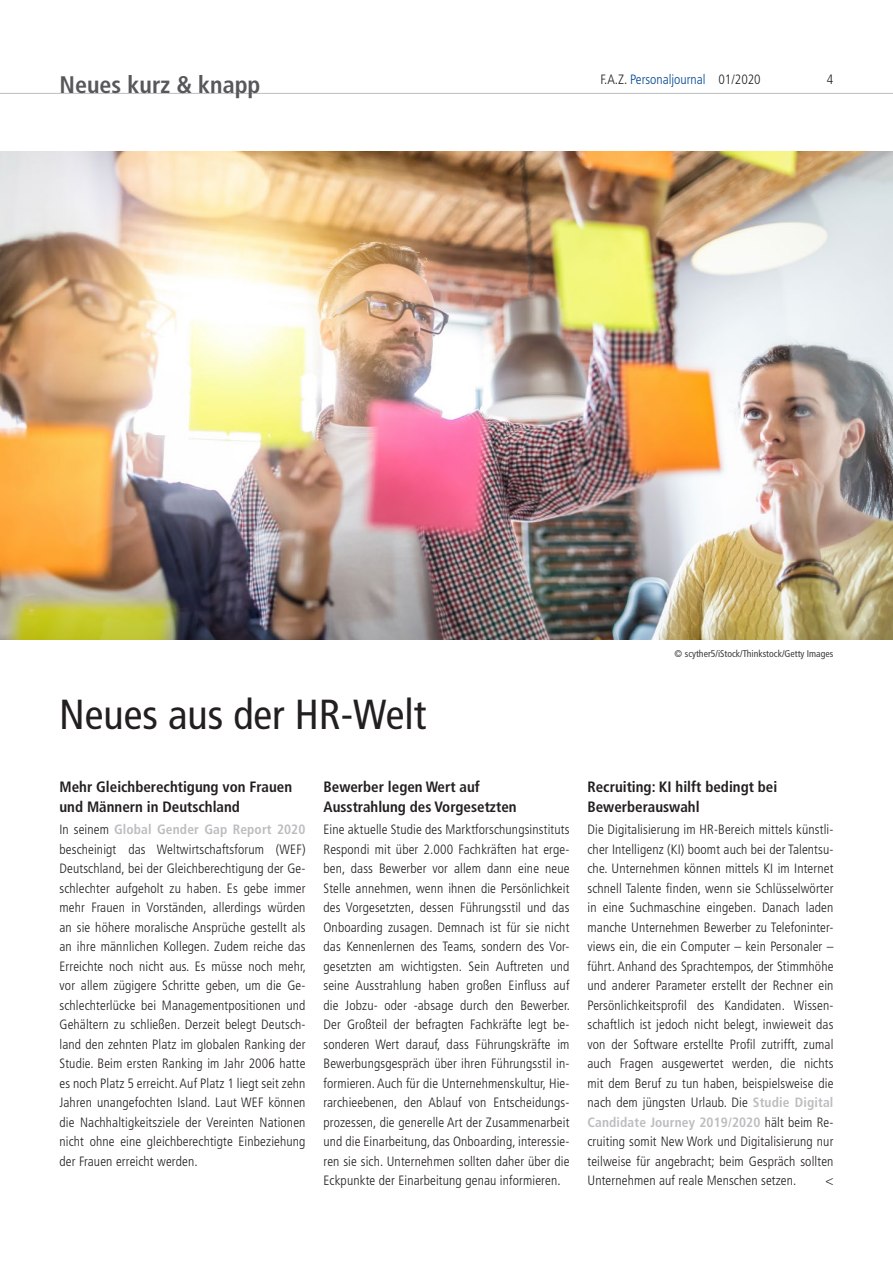
<style>
.page{position:relative;width:893px;height:1263px;background:#fff}
.page>*{position:absolute;margin:0;border:0;box-sizing:border-box;transform-origin:0 0}
.t1{font:condensed 42px "Frutiger LT Std";color:#231f20}
.t2{font:700 condensed 24px "Frutiger LT Std";color:#57585a}
.t3{font:700 condensed 15px/19.5px "Frutiger LT Std";color:#231f20}
.t4{font:300 condensed 13.5px/19.5px "Frutiger LT Std";letter-spacing:.01em;color:#231f20;text-align:justify}
.t5{font:300 condensed 13.5px "Frutiger LT Std";color:#014892}
.t6{font:condensed 9.75px "Frutiger LT Std";color:#3e3e3f}
.s1{color:#231f20}
.s2{font-weight:700;color:#bcbdc0}
</style>
<div class="page">
<img style="left:0;top:152px;width:893px;height:487px">
<hr style="left:0;top:93px;width:893px;height:1px;background:#bcbdc0">
<h2 class="t2" style="left:60px;top:70px;width:202px">Neues kurz &amp; knapp</h2>
<p class="t5" style="left:600px;top:72px;width:162px"><span class="s1">F.A.Z.</span> Personaljournal <span class="s1">01/2020</span></p>
<p class="t4" style="left:827px;top:70px;width:8px">4</p>
<h1 class="t1" style="left:59px;top:690px;width:368px">Neues aus der HR-Welt</h1>
<p class="t6" style="left:675px;top:648px;width:160px">© scyther5/iStock/Thinkstock/Getty Images</p>
<p class="t3" style="left:60px;top:777px;width:234px">Mehr Gleichberechtigung von Frauen und Männern in Deutschland</p>
<p class="t4" style="left:60px;top:820px;width:248px">In seinem <span class="s2">Global Gender Gap Report 2020 </span>bescheinigt das Weltwirtschaftsforum (WEF)<br>Deutschland, bei der Gleichberechtigung der Ge&shy;schlechter aufgeholt zu haben. Es gebe immer mehr Frauen in Vorständen, allerdings würden an sie höhere moralische Ansprüche gestellt als an ihre männlichen Kollegen. Zudem reiche das Erreichte noch nicht aus. Es müsse noch mehr, vor allem zügigere Schritte geben, um die Ge&shy;schlechterlücke bei Managementpositionen und Gehältern zu schließen. Derzeit belegt Deutsch&shy;land den zehnten Platz im globalen Ranking der Studie. Beim ersten Ranking im Jahr 2006 hatte es noch Platz 5 erreicht. Auf Platz 1 liegt seit zehn Jahren unangefochten Island. Laut WEF können die Nachhaltigkeitsziele der Vereinten Nationen nicht ohne eine gleichberechtigte Einbeziehung der Frauen erreicht werden.</p>
<p class="t3" style="left:323px;top:777px;width:195px">Bewerber legen Wert auf<br>Ausstrahlung des Vorgesetzten</p>
<p class="t4" style="left:323px;top:820px;width:248px">Eine aktuelle Studie des Marktforschungsinstituts Respondi mit über 2.000 Fachkräften hat erge&shy;ben, dass Bewerber vor allem dann eine neue Stelle annehmen, wenn ihnen die Persönlichkeit des Vorgesetzten, dessen Führungsstil und das Onboarding zusagen. Demnach ist für sie nicht das Kennenlernen des Teams, sondern des Vor&shy;gesetzten am wichtigsten. Sein Auftreten und seine Ausstrahlung haben großen Einfluss auf die Jobzu- oder -absage durch den Bewerber.<br>Der Großteil der befragten Fachkräfte legt be&shy;sonderen Wert darauf, dass Führungskräfte im Bewerbungsgespräch über ihren Führungsstil in&shy;formieren. Auch für die Unternehmenskultur, Hie&shy;rarchieebenen, den Ablauf von Entscheidungs&shy;prozessen, die generelle Art der Zusammenarbeit und die Einarbeitung, das Onboarding, interessie&shy;ren sie sich. Unternehmen sollten daher über die Eckpunkte der Einarbeitung genau informieren.</p>
<p class="t3" style="left:587px;top:777px;width:191px">Recruiting: KI hilft bedingt bei<br>Bewerberauswahl</p>
<p class="t4" style="left:587px;top:820px;width:247px">Die Digitalisierung im HR-Bereich mittels künstli&shy;cher Intelligenz (KI) boomt auch bei der Talentsu&shy;che. Unternehmen können mittels KI im Internet schnell Talente finden, wenn sie Schlüsselwörter in eine Suchmaschine eingeben. Danach laden manche Unternehmen Bewerber zu Telefoninter&shy;views ein, die ein Computer – kein Personaler – führt. Anhand des Sprachtempos, der Stimmhöhe und anderer Parameter erstellt der Rechner ein Persönlichkeitsprofil des Kandidaten. Wissen&shy;schaftlich ist jedoch nicht belegt, inwieweit das von der Software erstellte Profil zutrifft, zumal auch Fragen ausgewertet werden, die nichts mit dem Beruf zu tun haben, beispielsweise die nach dem jüngsten Urlaub. Die <span class="s2">Studie Digital Candidate Journey 2019/2020</span> hält beim Re&shy;cruiting somit New Work und Digitalisierung nur teilweise für angebracht; beim Gespräch sollten Unternehmen auf reale Menschen setzen.</p>
<p class="t4" style="left:825px;top:1171px;width:10px">&lt;</p>
</div>
